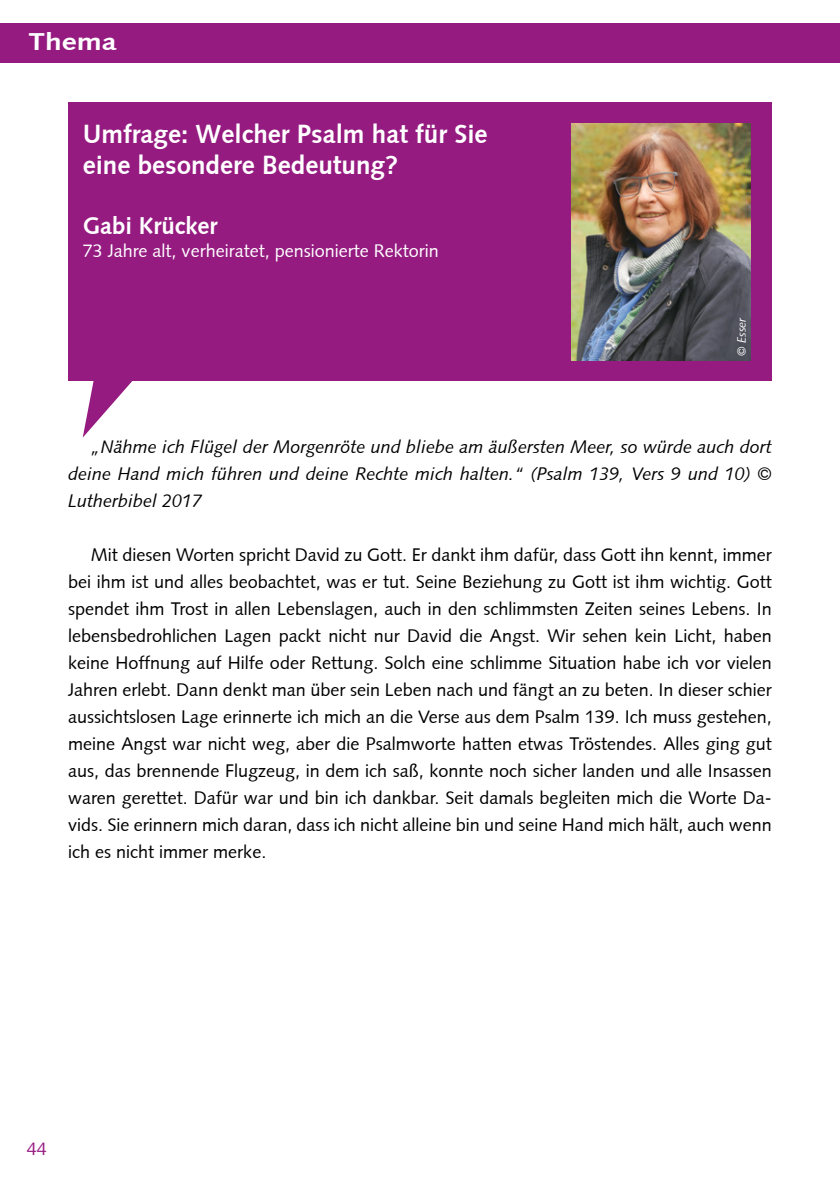
<style>
.page{position:relative;width:840px;height:1191px;background:#fff}
.page>*{position:absolute;margin:0;border:0;box-sizing:border-box;transform-origin:0 0}
.t1{font:700 26px/31.2px "Syntax";color:#fff}
.t2{font:700 24px "Syntax";color:#fff}
.t3{font:700 24px "Syntax";color:#fff;scale:1.25 1}
.t4{font:18px/27px "Syntax";color:#000;text-align:justify}
.t5{font:italic 18px/27px "Syntax";color:#000;text-align:justify}
.t6{font:18px "Syntax";color:#fff}
.t7{font:18px "Syntax";color:#951b81}
.t8{font:italic 12px "Syntax";letter-spacing:-.01em;color:#fff}
</style>
<div class="page">
<div style="left:0;top:23px;width:839px;height:39px;background:#951b81"></div>
<svg style="left:83px;top:381px;width:50px;height:56px"></svg>
<div style="left:68px;top:102px;width:703px;height:279px;background:#951b81"></div>
<img style="left:571px;top:123px;width:178px;height:237px">
<h2 class="t3" style="left:28px;top:28px;width:72px">Thema</h2>
<h1 class="t1" style="left:83px;top:118px;width:406px">Umfrage: Welcher Psalm hat für Sie eine besondere Bedeutung?</h1>
<h2 class="t2" style="left:83px;top:212px;width:136px">Gabi Krücker</h2>
<p class="t6" style="left:83px;top:240px;width:357px">73 Jahre alt, verheiratet, pensionierte Rektorin</p>
<p class="t8" style="left:734px;top:356px;width:40px;rotate:-90deg">© Esser</p>
<p class="t5" style="left:68px;top:433px;width:705px;text-indent:23px">„Nähme ich Flügel der Morgenröte und bliebe am äußersten Meer, so würde auch dort deine Hand mich führen und deine Rechte mich halten.“ (Psalm 139, Vers 9 und 10) © Lutherbibel 2017</p>
<p class="t4" style="left:68px;top:541px;width:705px;text-indent:23px">Mit diesen Worten spricht David zu Gott. Er dankt ihm dafür, dass Gott ihn kennt, immer bei ihm ist und alles beobachtet, was er tut. Seine Beziehung zu Gott ist ihm wichtig. Gott spendet ihm Trost in allen Lebenslagen, auch in den schlimmsten Zeiten seines Lebens. In lebensbedrohlichen Lagen packt nicht nur David die Angst. Wir sehen kein Licht, haben keine Hoffnung auf Hilfe oder Rettung. Solch eine schlimme Situation habe ich vor vielen Jahren erlebt. Dann denkt man über sein Leben nach und fängt an zu beten. In dieser schier aussichtslosen Lage erinnerte ich mich an die Verse aus dem Psalm 139. Ich muss gestehen, meine Angst war nicht weg, aber die Psalmworte hatten etwas Tröstendes. Alles ging gut aus, das brennende Flugzeug, in dem ich saß, konnte noch sicher landen und alle Insassen waren gerettet. Dafür war und bin ich dankbar. Seit damals begleiten mich die Worte Da&shy;vids. Sie erinnern mich daran, dass ich nicht alleine bin und seine Hand mich hält, auch wenn ich es nicht immer merke.</p>
<p class="t7" style="left:27px;top:1138px;width:22px">44</p>
</div>
